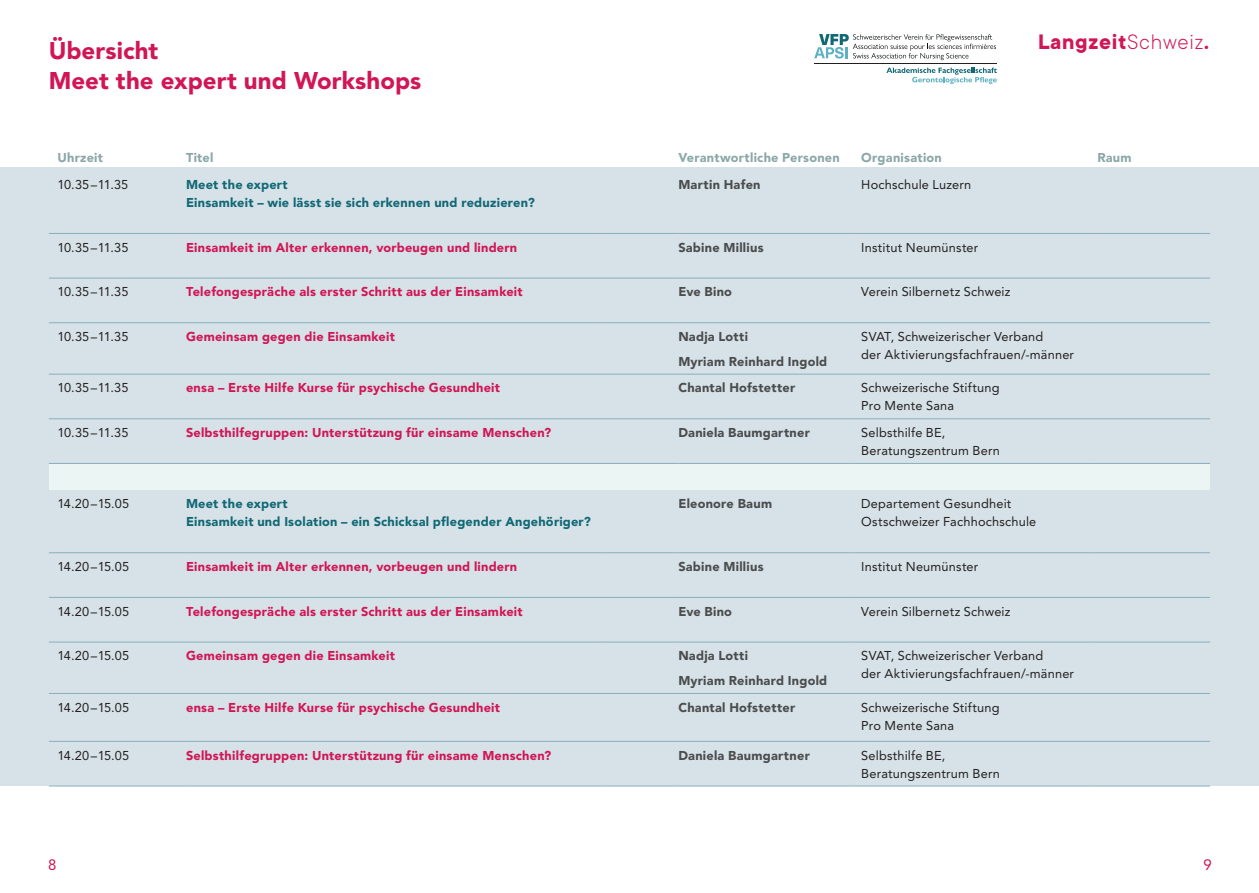
<style>
.page{position:relative;width:1259px;height:893px;background:#fff}
.page>*{position:absolute;margin:0;border:0;box-sizing:border-box;transform-origin:0 0}
.t1{font:900 24px/30px "Avenir LT Std";letter-spacing:.005em;color:#d11656}
.t2{font:700 23.1px "TT Commons";letter-spacing:.03em;color:#d11656}
.t3{font:15px "Avenir LT Std";color:#d11656}
.t4{font:12.75px/18px "Avenir LT Std";letter-spacing:.015em;color:#231f20}
.t5{font:900 12.75px "Avenir LT Std";letter-spacing:.02em;color:#d11656}
.t6{font:900 12.75px/24.8px "Avenir LT Std";letter-spacing:.02em;color:#4b4c4d}
.t7{font:900 12.75px/18px "Avenir LT Std";letter-spacing:.02em;color:#116875}
.t8{font:900 12.75px "Avenir LT Std";letter-spacing:.02em;color:#8ba7a8}
.s1{font-weight:300}
</style>
<div class="page">
<div style="left:0;top:168px;width:1259px;height:618px;background:#d6e2e7"></div>
<svg style="left:186px;top:277px;width:1024px;height:509px"></svg>
<div style="left:49px;top:464px;width:1161px;height:26px;background:#ebf5f4"></div>
<hr style="left:49px;top:233px;width:137px;height:1px;background:#89afbc">
<hr style="left:186px;top:233px;width:417px;height:1px;background:#89afbc">
<hr style="left:603px;top:233px;width:75px;height:1px;background:#89afbc">
<hr style="left:678px;top:233px;width:175px;height:1px;background:#89afbc">
<hr style="left:853px;top:233px;width:236px;height:1px;background:#89afbc">
<hr style="left:1089px;top:233px;width:121px;height:1px;background:#89afbc">
<hr style="left:49px;top:278px;width:137px;height:1px;background:#89afbc">
<hr style="left:186px;top:278px;width:417px;height:1px;background:#89afbc">
<hr style="left:603px;top:278px;width:75px;height:1px;background:#89afbc">
<hr style="left:678px;top:278px;width:175px;height:1px;background:#89afbc">
<hr style="left:853px;top:278px;width:236px;height:1px;background:#89afbc">
<hr style="left:1089px;top:278px;width:121px;height:1px;background:#89afbc">
<hr style="left:49px;top:322px;width:137px;height:1px;background:#89afbc">
<hr style="left:186px;top:322px;width:417px;height:1px;background:#89afbc">
<hr style="left:603px;top:322px;width:75px;height:1px;background:#89afbc">
<hr style="left:678px;top:322px;width:175px;height:1px;background:#89afbc">
<hr style="left:853px;top:322px;width:236px;height:1px;background:#89afbc">
<hr style="left:1089px;top:322px;width:121px;height:1px;background:#89afbc">
<hr style="left:49px;top:374px;width:137px;height:1px;background:#89afbc">
<hr style="left:186px;top:374px;width:417px;height:1px;background:#89afbc">
<hr style="left:603px;top:374px;width:75px;height:1px;background:#89afbc">
<hr style="left:678px;top:374px;width:175px;height:1px;background:#89afbc">
<hr style="left:853px;top:374px;width:236px;height:1px;background:#89afbc">
<hr style="left:1089px;top:374px;width:121px;height:1px;background:#89afbc">
<hr style="left:49px;top:418px;width:137px;height:1px;background:#89afbc">
<hr style="left:186px;top:418px;width:417px;height:1px;background:#89afbc">
<hr style="left:603px;top:418px;width:75px;height:1px;background:#89afbc">
<hr style="left:678px;top:418px;width:175px;height:1px;background:#89afbc">
<hr style="left:853px;top:418px;width:236px;height:1px;background:#89afbc">
<hr style="left:1089px;top:418px;width:121px;height:1px;background:#89afbc">
<hr style="left:49px;top:463px;width:137px;height:1px;background:#89afbc">
<hr style="left:186px;top:463px;width:417px;height:1px;background:#89afbc">
<hr style="left:603px;top:463px;width:75px;height:1px;background:#89afbc">
<hr style="left:678px;top:463px;width:175px;height:1px;background:#89afbc">
<hr style="left:853px;top:463px;width:236px;height:1px;background:#89afbc">
<hr style="left:1089px;top:463px;width:121px;height:1px;background:#89afbc">
<hr style="left:49px;top:552px;width:137px;height:1px;background:#89afbc">
<hr style="left:186px;top:552px;width:417px;height:1px;background:#89afbc">
<hr style="left:603px;top:552px;width:75px;height:1px;background:#89afbc">
<hr style="left:678px;top:552px;width:175px;height:1px;background:#89afbc">
<hr style="left:853px;top:552px;width:236px;height:1px;background:#89afbc">
<hr style="left:1089px;top:552px;width:121px;height:1px;background:#89afbc">
<hr style="left:49px;top:597px;width:137px;height:1px;background:#89afbc">
<hr style="left:186px;top:597px;width:417px;height:1px;background:#89afbc">
<hr style="left:603px;top:597px;width:75px;height:1px;background:#89afbc">
<hr style="left:678px;top:597px;width:175px;height:1px;background:#89afbc">
<hr style="left:853px;top:597px;width:236px;height:1px;background:#89afbc">
<hr style="left:1089px;top:597px;width:121px;height:1px;background:#89afbc">
<hr style="left:49px;top:642px;width:137px;height:1px;background:#89afbc">
<hr style="left:186px;top:642px;width:417px;height:1px;background:#89afbc">
<hr style="left:603px;top:642px;width:75px;height:1px;background:#89afbc">
<hr style="left:678px;top:642px;width:175px;height:1px;background:#89afbc">
<hr style="left:853px;top:642px;width:236px;height:1px;background:#89afbc">
<hr style="left:1089px;top:642px;width:121px;height:1px;background:#89afbc">
<hr style="left:49px;top:693px;width:137px;height:1px;background:#89afbc">
<hr style="left:186px;top:693px;width:417px;height:1px;background:#89afbc">
<hr style="left:603px;top:693px;width:75px;height:1px;background:#89afbc">
<hr style="left:678px;top:693px;width:175px;height:1px;background:#89afbc">
<hr style="left:853px;top:693px;width:236px;height:1px;background:#89afbc">
<hr style="left:1089px;top:693px;width:121px;height:1px;background:#89afbc">
<hr style="left:49px;top:741px;width:137px;height:1px;background:#89afbc">
<hr style="left:186px;top:741px;width:417px;height:1px;background:#89afbc">
<hr style="left:603px;top:741px;width:75px;height:1px;background:#89afbc">
<hr style="left:678px;top:741px;width:175px;height:1px;background:#89afbc">
<hr style="left:853px;top:741px;width:236px;height:1px;background:#89afbc">
<hr style="left:1089px;top:741px;width:121px;height:1px;background:#89afbc">
<hr style="left:49px;top:786px;width:137px;height:1px;background:#89afbc">
<hr style="left:186px;top:786px;width:417px;height:1px;background:#89afbc">
<hr style="left:603px;top:786px;width:75px;height:1px;background:#89afbc">
<hr style="left:678px;top:786px;width:175px;height:1px;background:#89afbc">
<hr style="left:853px;top:786px;width:236px;height:1px;background:#89afbc">
<hr style="left:1089px;top:786px;width:121px;height:1px;background:#89afbc">
<svg style="left:814px;top:34px;width:182px;height:26px"></svg>
<hr style="left:814px;top:63px;width:183px;height:1px;background:#231f20">
<svg style="left:886px;top:68px;width:111px;height:16px"></svg>
<h1 class="t1" style="left:49px;top:36px;width:374px">Übersicht<br>Meet the expert und Workshops</h1>
<h2 class="t2" style="left:1038px;top:29px;width:172px">Langzeit<span class="s1">Schweiz</span>.</h2>
<p class="t8" style="left:57px;top:150px;width:47px">Uhrzeit</p>
<p class="t8" style="left:186px;top:150px;width:29px">Titel</p>
<p class="t8" style="left:678px;top:150px;width:163px">Verantwortliche Personen</p>
<p class="t8" style="left:861px;top:150px;width:82px">Organisation</p>
<p class="t8" style="left:1097px;top:150px;width:36px">Raum</p>
<p class="t4" style="left:57px;top:176px;width:72px">10.35–11.35</p>
<p class="t7" style="left:186px;top:175px;width:350px">Meet the expert<br>Einsamkeit – wie lässt sie sich erkennen und reduzieren?</p>
<p class="t6" style="left:678px;top:172px;width:84px">Martin Hafen</p>
<p class="t4" style="left:861px;top:176px;width:111px">Hochschule Luzern</p>
<p class="t4" style="left:57px;top:238px;width:72px">10.35–11.35</p>
<p class="t5" style="left:186px;top:239px;width:333px">Einsamkeit im Alter erkennen, vorbeugen und lindern</p>
<p class="t6" style="left:678px;top:235px;width:87px">Sabine Millius</p>
<p class="t4" style="left:861px;top:238px;width:119px">Institut Neumünster</p>
<p class="t4" style="left:57px;top:283px;width:72px">10.35–11.35</p>
<p class="t5" style="left:186px;top:284px;width:338px">Telefongespräche als erster Schritt aus der Einsamkeit</p>
<p class="t6" style="left:678px;top:279px;width:55px">Eve Bino</p>
<p class="t4" style="left:861px;top:283px;width:151px">Verein Silbernetz Schweiz</p>
<p class="t4" style="left:57px;top:328px;width:72px">10.35–11.35</p>
<p class="t5" style="left:186px;top:329px;width:210px">Gemeinsam gegen die Einsamkeit</p>
<p class="t6" style="left:678px;top:324px;width:150px">Nadja Lotti<br>Myriam Reinhard Ingold</p>
<p class="t4" style="left:861px;top:328px;width:214px">SVAT, Schweizerischer Verband<br>der Aktivierungsfachfrauen/-männer</p>
<p class="t4" style="left:57px;top:379px;width:72px">10.35–11.35</p>
<p class="t5" style="left:186px;top:380px;width:315px">ensa – Erste Hilfe Kurse für psychische Gesundheit</p>
<p class="t6" style="left:678px;top:375px;width:118px">Chantal Hofstetter</p>
<p class="t4" style="left:861px;top:379px;width:140px">Schweizerische Stiftung<br>Pro Mente Sana</p>
<p class="t4" style="left:57px;top:424px;width:72px">10.35–11.35</p>
<p class="t5" style="left:186px;top:425px;width:367px">Selbsthilfegruppen: Unterstützung für einsame Menschen?</p>
<p class="t6" style="left:678px;top:420px;width:133px">Daniela Baumgartner</p>
<p class="t4" style="left:861px;top:424px;width:140px">Selbsthilfe BE,<br>Beratungszentrum Bern</p>
<p class="t4" style="left:57px;top:495px;width:73px">14.20–15.05</p>
<p class="t7" style="left:186px;top:495px;width:406px">Meet the expert<br>Einsamkeit und Isolation – ein Schicksal pflegender Angehöriger?</p>
<p class="t6" style="left:678px;top:491px;width:95px">Eleonore Baum</p>
<p class="t4" style="left:861px;top:495px;width:177px">Departement Gesundheit<br>Ostschweizer Fachhochschule</p>
<p class="t4" style="left:57px;top:558px;width:73px">14.20–15.05</p>
<p class="t5" style="left:186px;top:559px;width:333px">Einsamkeit im Alter erkennen, vorbeugen und lindern</p>
<p class="t6" style="left:678px;top:554px;width:87px">Sabine Millius</p>
<p class="t4" style="left:861px;top:558px;width:119px">Institut Neumünster</p>
<p class="t4" style="left:57px;top:602px;width:73px">14.20–15.05</p>
<p class="t5" style="left:186px;top:603px;width:338px">Telefongespräche als erster Schritt aus der Einsamkeit</p>
<p class="t6" style="left:678px;top:599px;width:55px">Eve Bino</p>
<p class="t4" style="left:861px;top:602px;width:151px">Verein Silbernetz Schweiz</p>
<p class="t4" style="left:57px;top:647px;width:73px">14.20–15.05</p>
<p class="t5" style="left:186px;top:648px;width:210px">Gemeinsam gegen die Einsamkeit</p>
<p class="t6" style="left:678px;top:643px;width:150px">Nadja Lotti<br>Myriam Reinhard Ingold</p>
<p class="t4" style="left:861px;top:647px;width:214px">SVAT, Schweizerischer Verband<br>der Aktivierungsfachfrauen/-männer</p>
<p class="t4" style="left:57px;top:698px;width:73px">14.20–15.05</p>
<p class="t5" style="left:186px;top:699px;width:315px">ensa – Erste Hilfe Kurse für psychische Gesundheit</p>
<p class="t6" style="left:678px;top:695px;width:118px">Chantal Hofstetter</p>
<p class="t4" style="left:861px;top:698px;width:140px">Schweizerische Stiftung<br>Pro Mente Sana</p>
<p class="t4" style="left:57px;top:746px;width:73px">14.20–15.05</p>
<p class="t5" style="left:186px;top:747px;width:367px">Selbsthilfegruppen: Unterstützung für einsame Menschen?</p>
<p class="t6" style="left:678px;top:743px;width:133px">Daniela Baumgartner</p>
<p class="t4" style="left:861px;top:746px;width:140px">Selbsthilfe BE,<br>Beratungszentrum Bern</p>
<p class="t3" style="left:48px;top:856px;width:10px">8</p>
<p class="t3" style="left:1203px;top:856px;width:10px">9</p>
</div>
